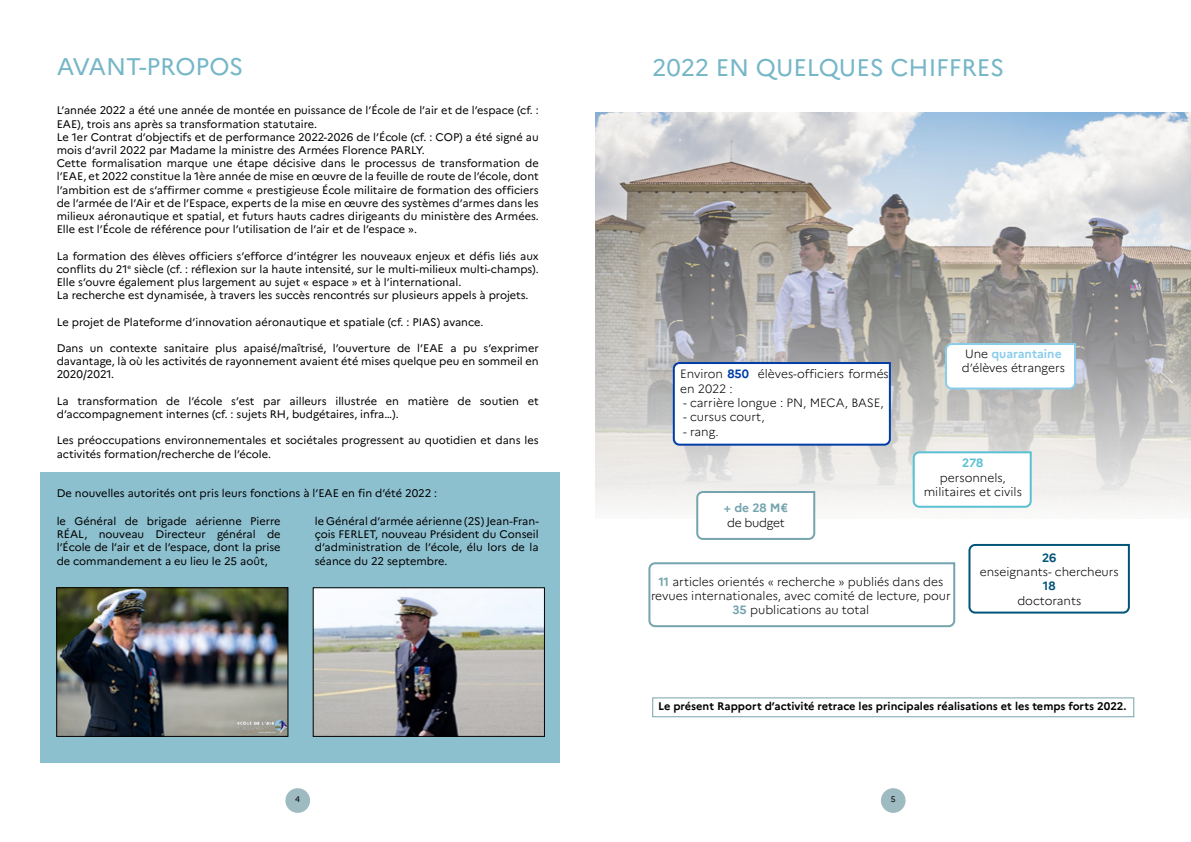
<style>
.page{position:relative;width:1191px;height:842px;background:#fff}
.page>*{position:absolute;margin:0;border:0;box-sizing:border-box;transform-origin:0 0}
.t1{font:24px "Marianne";color:#75b6c7}
.t2{font:300 12px/14.4px "Marianne";color:#000;text-align:center}
.t3{font:300 12px "Marianne";letter-spacing:-.02em;color:#000}
.t4{font:700 12px "Marianne";color:#75a4ae}
.t5{font:700 12px "Marianne";color:#00547a}
.t6{font:700 12px "Marianne";color:#5ac1d2}
.t7{font:11px/13.2px "Marianne";color:#000}
.t8{font:700 11px "Marianne";color:#000}
.t9{font:8.1px "Marianne";color:#000}
.s1{font-weight:700;color:#003da7}
.s2{font-weight:700;color:#8acdea}
.s3{font-weight:700;color:#75a4ae}
</style>
<div class="page">
<div style="left:285px;top:788px;width:25px;height:25px;background:#9ebbc2;border-radius:50%"></div>
<div style="left:881px;top:788px;width:24px;height:25px;background:#9ebbc2;border-radius:50%"></div>
<img style="left:595px;top:113px;width:596px;height:396px">
<div style="left:41px;top:472px;width:519px;height:291px;background:#8dc0cf"></div>
<img style="left:59px;top:590px;width:227px;height:144px">
<div style="left:57px;top:588px;width:231px;height:148px;border:1px solid #000"></div>
<img style="left:315px;top:590px;width:227px;height:144px">
<svg style="left:911px;top:450px;width:121px;height:59px"></svg>
<svg style="left:672px;top:361px;width:220px;height:86px"></svg>
<svg style="left:968px;top:543px;width:162px;height:71px"></svg>
<svg style="left:648px;top:562px;width:308px;height:66px"></svg>
<svg style="left:695px;top:490px;width:121px;height:50px"></svg>
<svg style="left:944px;top:342px;width:133px;height:48px"></svg>
<div style="left:652px;top:697px;width:482px;height:20px;border:1px solid #75a4ae"></div>
<h1 class="t1" style="left:57px;top:52px;width:188px">AVANT-PROPOS</h1>
<p class="t7" style="left:57px;top:104px;width:483px">L’année 2022 a été une année de montée en puissance de l’École de l’air et de l’espace (cf. :<br>EAE), trois ans après sa transformation statutaire.<br>Le 1er Contrat d’objectifs et de performance 2022-2026 de l’École (cf. : COP) a été signé au mois d’avril 2022 par Madame la ministre des Armées Florence PARLY.<br>Cette formalisation marque une étape décisive dans le processus de transformation de l’EAE, et 2022 constitue la 1ère année de mise en œuvre de la feuille de route de l’école, dont l’ambition est de s’affirmer comme « prestigieuse École militaire de formation des officiers de l’armée de l’Air et de l’Espace, experts de la mise en œuvre des systèmes d’armes dans les milieux aéronautique et spatial, et futurs hauts cadres dirigeants du ministère des Armées.<br>Elle est l’École de référence pour l’utilisation de l’air et de l’espace ».</p>
<p class="t7" style="left:57px;top:249px;width:483px">La formation des élèves officiers s’efforce d’intégrer les nouveaux enjeux et défis liés aux conflits du 21<sup>e</sup> siècle (cf. : réflexion sur la haute intensité, sur le multi-milieux multi-champs).<br>Elle s’ouvre également plus largement au sujet « espace » et à l’international.<br>La recherche est dynamisée, à travers les succès rencontrés sur plusieurs appels à projets.</p>
<p class="t7" style="left:57px;top:315px;width:428px">Le projet de Plateforme d’innovation aéronautique et spatiale (cf. : PIAS) avance.</p>
<p class="t7" style="left:57px;top:341px;width:483px;text-align:justify">Dans un contexte sanitaire plus apaisé/maîtrisé, l’ouverture de l’EAE a pu s’exprimer davantage, là où les activités de rayonnement avaient été mises quelque peu en sommeil en 2020/2021.</p>
<p class="t7" style="left:57px;top:394px;width:483px">La transformation de l’école s’est par ailleurs illustrée en matière de soutien et d’accompagnement internes (cf. : sujets RH, budgétaires, infra…).</p>
<p class="t7" style="left:57px;top:434px;width:483px">Les préoccupations environnementales et sociétales progressent au quotidien et dans les activités formation/recherche de l’école.</p>
<p class="t7" style="left:57px;top:487px;width:382px">De nouvelles autorités ont pris leurs fonctions à l’EAE en fin d’été 2022 :</p>
<p class="t7" style="left:57px;top:514px;width:225px;text-align:justify">le Général de brigade aérienne Pierre RÉAL, nouveau Directeur général de l’École de l’air et de l’espace, dont la prise de commandement a eu lieu le 25 août,</p>
<p class="t7" style="left:315px;top:514px;width:225px;text-align:justify">le Général d’armée aérienne (2S) Jean-Fran&shy;çois FERLET, nouveau Président du Conseil d’administration de l’école, élu lors de la séance du 22 septembre.</p>
<h1 class="t1" style="left:652px;top:53px;width:354px">2022 EN QUELQUES CHIFFRES</h1>
<p class="t2" style="left:680px;top:367px;width:210px;text-align:left">Environ <span class="s1">850</span> élèves-officiers formés en 2022 :</p>
<p class="t2" style="left:683px;top:395px;width:202px">- carrière longue : PN, MECA, BASE,</p>
<p class="t2" style="left:683px;top:410px;width:83px">- cursus court,</p>
<p class="t2" style="left:683px;top:424px;width:37px">- rang.</p>
<p class="t4" style="left:724px;top:501px;width:66px">+ de 28 M€</p>
<p class="t3" style="left:727px;top:515px;width:59px">de budget</p>
<p class="t2" style="left:961px;top:346px;width:105px;text-align:left">Une <span class="s2">quarantaine </span>d’élèves étrangers</p>
<p class="t6" style="left:962px;top:456px;width:23px">278</p>
<p class="t2" style="left:923px;top:470px;width:100px">personnels, militaires et civils</p>
<p class="t2" style="left:651px;top:574px;width:301px"><span class="s3">11</span> articles orientés « recherche » publiés dans des revues internationales, avec comité de lecture, pour<br><span class="s3">35</span> publications au total</p>
<p class="t5" style="left:1042px;top:550px;width:16px">26</p>
<p class="t2" style="left:979px;top:564px;width:141px">enseignants- chercheurs</p>
<p class="t5" style="left:1043px;top:579px;width:14px">18</p>
<p class="t2" style="left:1017px;top:593px;width:65px">doctorants</p>
<p class="t8" style="left:658px;top:699px;width:470px">Le présent Rapport d’activité retrace les principales réalisations et les temps forts 2022.</p>
<p class="t9" style="left:295px;top:794px;width:6px">4</p>
<p class="t9" style="left:890px;top:794px;width:6px">5</p>
</div>
